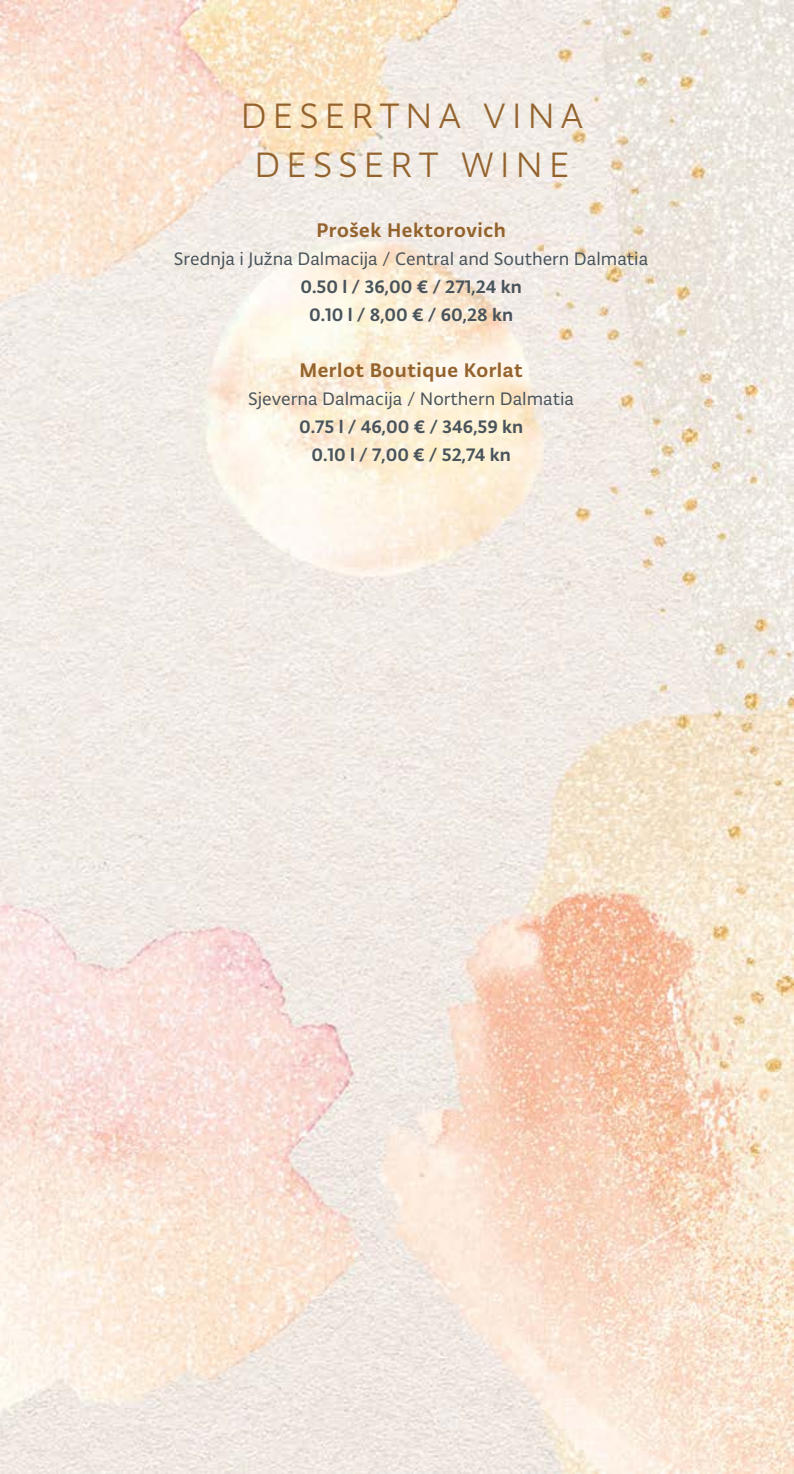
<style>
.page{position:relative;width:794px;height:1474px;background:#fff}
.page>*{position:absolute;margin:0;border:0;box-sizing:border-box;transform-origin:0 0}
.t1{font:300 49px/49px "Typonine Sans Pro";letter-spacing:.1em;color:#94632d}
.t2{font:500 21px "Typonine Sans Pro";letter-spacing:.025em;color:#94632d}
.t3{font:19.25px "Typonine Sans Pro Normal";color:#48535b}
.t4{font:500 19.25px/28px "Typonine Sans Pro";color:#48535b;text-align:center}
</style>
<div class="page">
<img style="left:0;top:0;width:794px;height:1473px">
<h1 class="t1" style="left:240px;top:87px;width:345px">desertna vina dessert wine</h1>
<p class="t2" style="left:316px;top:217px;width:191px">Prošek Hektorovich</p>
<p class="t3" style="left:174px;top:247px;width:476px">Srednja i Južna Dalmacija / Central and Southern Dalmatia</p>
<p class="t4" style="left:300px;top:272px;width:223px">0.50 l / 36,00 € / 271,24 kn<br>0.10 l / 8,00 € / 60,28 kn</p>
<p class="t2" style="left:299px;top:357px;width:225px">Merlot Boutique Korlat</p>
<p class="t3" style="left:248px;top:387px;width:327px">Sjeverna Dalmacija / Northern Dalmatia</p>
<p class="t4" style="left:299px;top:412px;width:226px">0.75 l / 46,00 € / 346,59 kn<br>0.10 l / 7,00 € / 52,74 kn</p>
</div>
